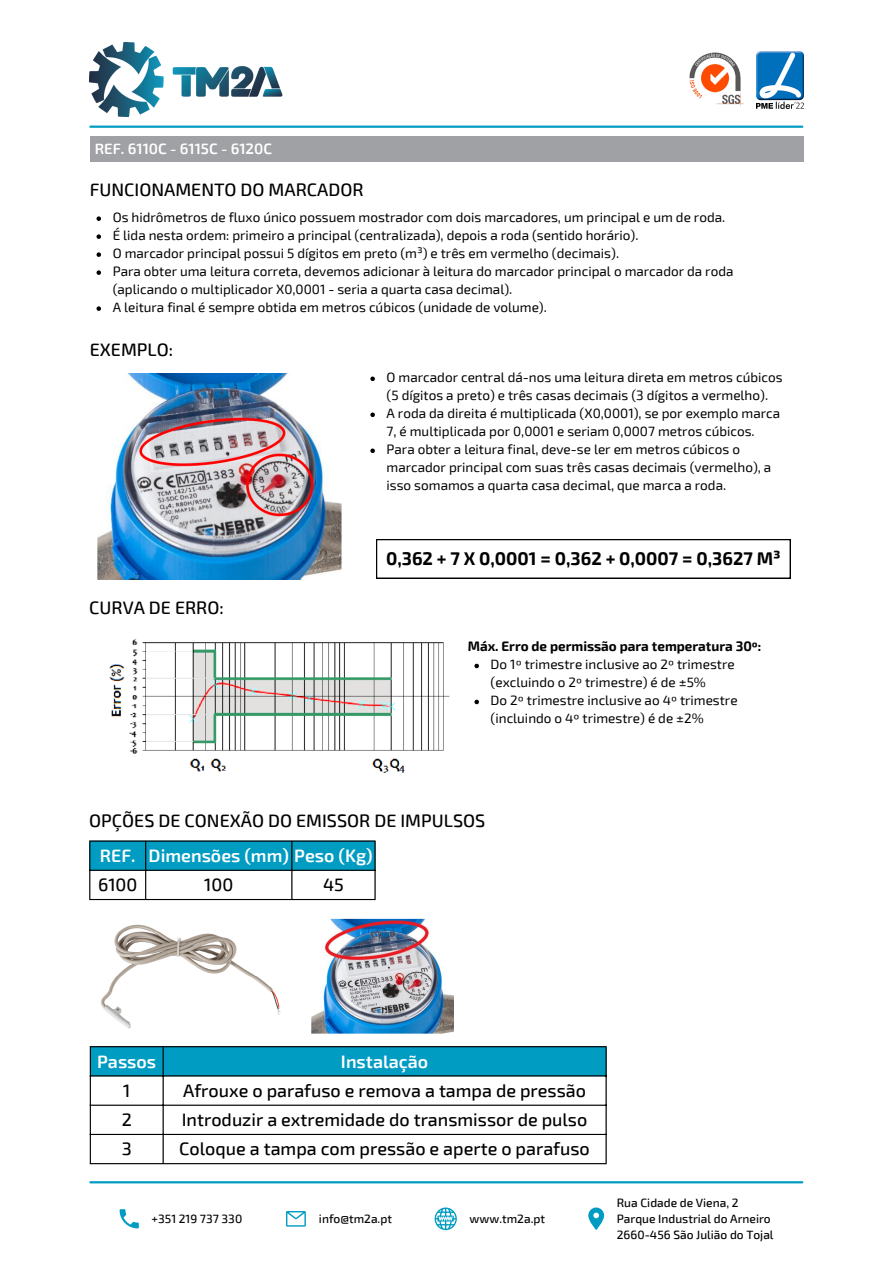
<style>
.page{position:relative;width:893px;height:1264px;background:#fff}
.page>*{position:absolute;margin:0;border:0;box-sizing:border-box;transform-origin:0 0}
.t1{font:500 18px "Exo 2";color:#000}
.t2{font:600 18px "Exo 2";color:#fff}
.t3{font:700 18px "Exo 2";color:#000}
.t4{font:600 15px "Exo 2";color:#fff}
.t5{font:13.5px/18px "Exo 2";color:#000}
.t6{font:700 13.5px "Exo 2";color:#000}
.t7{font:500 12px "Exo 2";color:#000}
</style>
<div class="page">
<hr style="left:90px;top:126px;width:712px;height:2px;background:#009cc2">
<hr style="left:90px;top:1181px;width:712px;height:2px;background:#009cc2">
<div style="left:90px;top:136px;width:713px;height:26px;background:#a0a1a5"></div>
<img style="left:756px;top:52px;width:47px;height:56px">
<img style="left:89px;top:43px;width:194px;height:74px">
<img style="left:689px;top:52px;width:55px;height:54px">
<svg style="left:120px;top:1209px;width:19px;height:19px"></svg>
<svg style="left:286px;top:1211px;width:20px;height:15px"></svg>
<svg style="left:434px;top:1207px;width:23px;height:22px"></svg>
<svg style="left:588px;top:1207px;width:16px;height:22px"></svg>
<img style="left:97px;top:373px;width:245px;height:206px">
<svg style="left:376px;top:539px;width:414px;height:39px"></svg>
<img style="left:109px;top:639px;width:341px;height:134px">
<div style="left:90px;top:841px;width:284px;height:28px;background:#009cc2"></div>
<hr style="left:89px;top:841px;width:1px;height:58px;background:#000">
<hr style="left:145px;top:841px;width:1px;height:58px;background:#000">
<hr style="left:291px;top:841px;width:1px;height:58px;background:#000">
<hr style="left:374px;top:841px;width:1px;height:58px;background:#000">
<hr style="left:89px;top:840px;width:286px;height:1px;background:#000">
<hr style="left:89px;top:869px;width:286px;height:1px;background:#000">
<hr style="left:89px;top:899px;width:286px;height:1px;background:#000">
<img style="left:101px;top:918px;width:352px;height:115px">
<svg style="left:96px;top:216px;width:5px;height:5px"></svg>
<svg style="left:96px;top:234px;width:5px;height:5px"></svg>
<svg style="left:96px;top:252px;width:5px;height:5px"></svg>
<svg style="left:96px;top:270px;width:5px;height:5px"></svg>
<svg style="left:96px;top:306px;width:5px;height:5px"></svg>
<svg style="left:370px;top:376px;width:5px;height:5px"></svg>
<svg style="left:370px;top:412px;width:5px;height:5px"></svg>
<svg style="left:370px;top:448px;width:5px;height:5px"></svg>
<svg style="left:474px;top:663px;width:5px;height:5px"></svg>
<svg style="left:474px;top:699px;width:5px;height:5px"></svg>
<div style="left:91px;top:1047px;width:514px;height:28px;background:#009cc2"></div>
<hr style="left:90px;top:1047px;width:1px;height:116px;background:#000">
<hr style="left:162px;top:1047px;width:2px;height:116px;background:#000">
<hr style="left:605px;top:1047px;width:1px;height:116px;background:#000">
<hr style="left:90px;top:1046px;width:516px;height:1px;background:#000">
<hr style="left:90px;top:1075px;width:516px;height:1px;background:#000">
<hr style="left:90px;top:1104px;width:516px;height:1px;background:#000">
<hr style="left:90px;top:1133px;width:516px;height:1px;background:#000">
<hr style="left:90px;top:1163px;width:516px;height:1px;background:#000">
<p class="t4" style="left:95px;top:139px;width:179px">REF. 6110C - 6115C - 6120C</p>
<p class="t1" style="left:90px;top:178px;width:275px">FUNCIONAMENTO DO MARCADOR</p>
<p class="t5" style="left:113px;top:208px;width:614px">Os hidrômetros de fluxo único possuem mostrador com dois marcadores, um principal e um de roda.</p>
<p class="t5" style="left:113px;top:226px;width:527px">É lida nesta ordem: primeiro a principal (centralizada), depois a roda (sentido horário).</p>
<p class="t5" style="left:113px;top:244px;width:508px">O marcador principal possui 5 dígitos em preto (m³) e três em vermelho (decimais).</p>
<p class="t5" style="left:113px;top:262px;width:622px">Para obter uma leitura correta, devemos adicionar à leitura do marcador principal o marcador da roda (aplicando o multiplicador X0,0001 - seria a quarta casa decimal).</p>
<p class="t5" style="left:113px;top:297px;width:435px">A leitura final é sempre obtida em metros cúbicos (unidade de volume).</p>
<p class="t1" style="left:90px;top:338px;width:85px">EXEMPLO:</p>
<p class="t5" style="left:386px;top:368px;width:397px">O marcador central dá-nos uma leitura direta em metros cúbicos (5 dígitos a preto) e três casas decimais (3 dígitos a vermelho).</p>
<p class="t5" style="left:386px;top:404px;width:395px">A roda da direita é multiplicada (X0,0001), se por exemplo marca<br>7, é multiplicada por 0,0001 e seriam 0,0007 metros cúbicos.</p>
<p class="t5" style="left:386px;top:440px;width:386px">Para obter a leitura final, deve-se ler em metros cúbicos o marcador principal com suas três casas decimais (vermelho), a isso somamos a quarta casa decimal, que marca a roda.</p>
<p class="t1" style="left:89px;top:596px;width:136px">CURVA DE ERRO:</p>
<p class="t3" style="left:386px;top:547px;width:396px">0,362 + 7 X 0,0001 = 0,362 + 0,0007 = 0,3627 M³</p>
<p class="t6" style="left:467px;top:637px;width:295px">Máx. Erro de permissão para temperatura 30º:</p>
<p class="t5" style="left:490px;top:655px;width:245px">Do 1º trimestre inclusive ao 2º trimestre (excluindo o 2º trimestre) é de ±5%</p>
<p class="t5" style="left:490px;top:691px;width:248px">Do 2º trimestre inclusive ao 4º trimestre (incluindo o 4º trimestre) é de ±2%</p>
<p class="t1" style="left:89px;top:808px;width:397px">OPÇÕES DE CONEXÃO DO EMISSOR DE IMPULSOS</p>
<p class="t2" style="left:100px;top:843px;width:37px">REF.</p>
<p class="t2" style="left:149px;top:843px;width:226px">Dimensões (mm) Peso (Kg)</p>
<p class="t1" style="left:98px;top:873px;width:41px">6100</p>
<p class="t1" style="left:204px;top:873px;width:31px">100</p>
<p class="t1" style="left:323px;top:873px;width:22px">45</p>
<p class="t2" style="left:97px;top:1049px;width:61px">Passos</p>
<p class="t2" style="left:341px;top:1049px;width:89px">Instalação</p>
<p class="t1" style="left:123px;top:1078px;width:9px">1</p>
<p class="t1" style="left:183px;top:1078px;width:404px">Afrouxe o parafuso e remova a tampa de pressão</p>
<p class="t1" style="left:122px;top:1107px;width:12px">2</p>
<p class="t1" style="left:182px;top:1107px;width:407px">Introduzir a extremidade do transmissor de pulso</p>
<p class="t1" style="left:122px;top:1137px;width:12px">3</p>
<p class="t1" style="left:179px;top:1137px;width:412px">Coloque a tampa com pressão e aperte o parafuso</p>
<p class="t7" style="left:152px;top:1210px;width:92px">+351 219 737 330</p>
<p class="t7" style="left:319px;top:1210px;width:75px">info@tm2a.pt</p>
<p class="t7" style="left:469px;top:1210px;width:77px">www.tm2a.pt</p>
<p class="t7" style="left:616px;top:1194px;width:123px">Rua Cidade de Viena, 2</p>
<p class="t7" style="left:616px;top:1210px;width:155px">Parque Industrial do Arneiro</p>
<p class="t7" style="left:616px;top:1226px;width:158px">2660-456 São Julião do Tojal</p>
</div>
